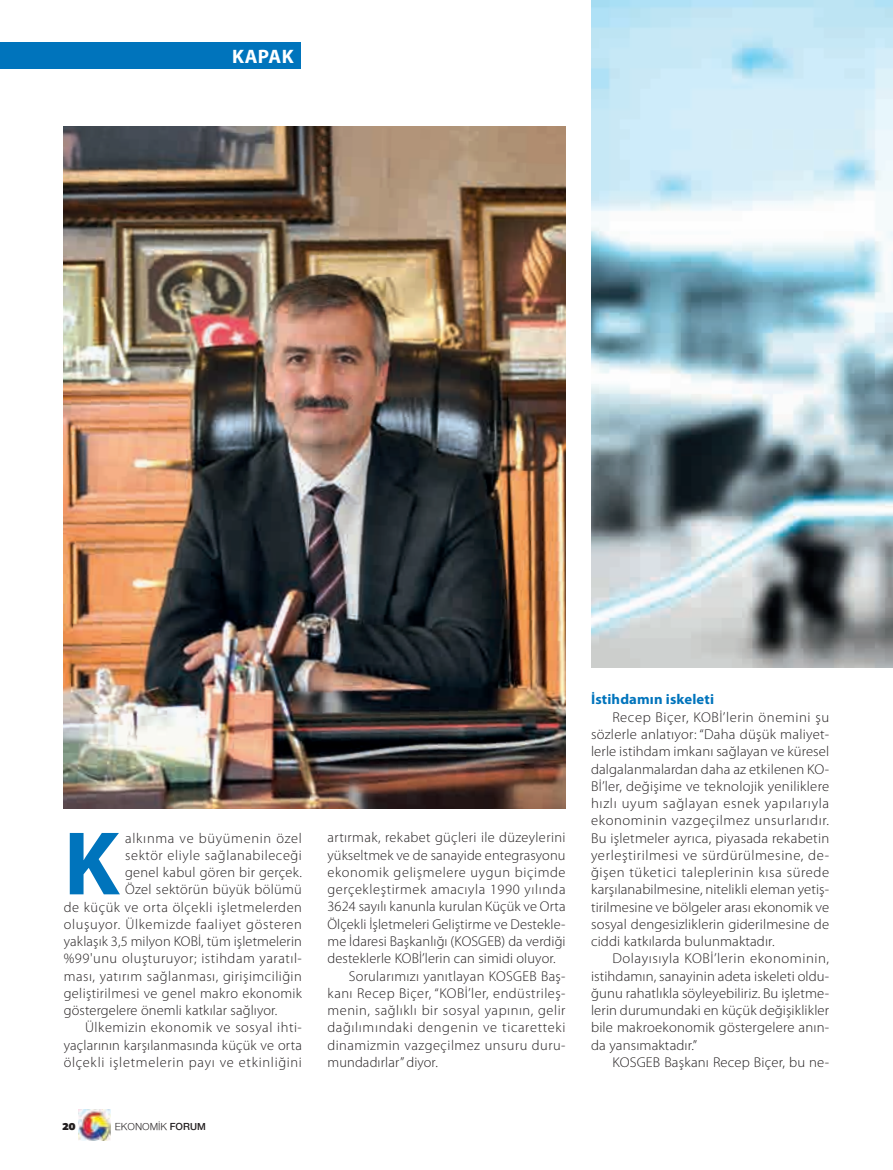
<style>
.page{position:relative;width:893px;height:1170px;background:#fff}
.page>*{position:absolute;margin:0;border:0;box-sizing:border-box;transform-origin:0 0}
.t1{font:700 91.05px "Myriad Pro";color:#0074bc}
.t2{font:700 19.5px "Myriad Pro";letter-spacing:.02em;color:#fff}
.t3{font:300 14.25px/17.2px "Myriad Pro";letter-spacing:.025em;color:#231f20;text-align:justify}
.t4{font:300 14.25px "Myriad Pro";letter-spacing:.045em;color:#231f20}
.t5{font:300 14.25px "Myriad Pro";letter-spacing:.05em;color:#231f20}
.t6{font:300 14.25px "Myriad Pro";letter-spacing:.005em;color:#231f20}
.t7{font:700 14.25px "Myriad Pro";letter-spacing:.01em;color:#0074bc}
.t8{font:10.5px "Nimbus Sans Novus";color:#231f20}
.t9{font:900 10.5px "PF Agora Sans Pro";color:#231f20}
.s1{font-weight:600}
</style>
<div class="page">
<img style="left:79px;top:1109px;width:31px;height:31px">
<div style="left:0;top:43px;width:301px;height:26px;background:#0074bc"></div>
<img style="left:591px;top:0;width:302px;height:668px">
<img style="left:64px;top:126px;width:502px;height:682px">
<h2 class="t2" style="left:232px;top:49px;width:63px">KAPAK</h2>
<h1 class="t1" style="left:64px;top:828px;width:57px">K</h1>
<p class="t5" style="left:125px;top:832px;width:178px">alkınma ve büyümenin özel</p>
<p class="t3" style="left:125px;top:847px;width:178px">sektör eliyle sağlanabileceği</p>
<p class="t3" style="left:125px;top:864px;width:178px">genel kabul gören bir gerçek.</p>
<p class="t3" style="left:125px;top:882px;width:178px">Özel sektörün büyük bölümü</p>
<p class="t3" style="left:64px;top:899px;width:240px">de küçük ve orta ölçekli işletmelerden</p>
<p class="t4" style="left:64px;top:918px;width:240px">oluşuyor. Ülkemizde faaliyet gösteren</p>
<p class="t3" style="left:64px;top:933px;width:240px">yaklaşık 3,5 milyon KOBİ, tüm işletmelerin</p>
<p class="t3" style="left:64px;top:950px;width:240px">%99'unu oluşturuyor; istihdam yaratıl-</p>
<p class="t3" style="left:64px;top:968px;width:240px">ması, yatırım sağlanması, girişimciliğin</p>
<p class="t3" style="left:64px;top:985px;width:240px">geliştirilmesi ve genel makro ekonomik</p>
<p class="t3" style="left:64px;top:1002px;width:215px">göstergelere önemli katkılar sağlıyor.</p>
<p class="t3" style="left:85px;top:1019px;width:218px">Ülkemizin ekonomik ve sosyal ihti-</p>
<p class="t3" style="left:64px;top:1037px;width:240px">yaçlarının karşılanmasında küçük ve orta</p>
<p class="t5" style="left:64px;top:1056px;width:240px">ölçekli işletmelerin payı ve etkinliğini</p>
<p class="t9" style="left:62px;top:1122px;width:15px">20</p>
<p class="t8" style="left:115px;top:1120px;width:93px">EKONOMİK <span class="s1">FORUM</span></p>
<p class="t3" style="left:327px;top:830px;width:240px">artırmak, rekabet güçleri ile düzeylerini</p>
<p class="t3" style="left:327px;top:847px;width:240px">yükseltmek ve de sanayide entegrasyonu</p>
<p class="t3" style="left:327px;top:864px;width:240px">ekonomik gelişmelere uygun biçimde</p>
<p class="t3" style="left:327px;top:881px;width:240px">gerçekleştirmek amacıyla 1990 yılında</p>
<p class="t3" style="left:327px;top:899px;width:240px">3624 sayılı kanunla kurulan Küçük ve Orta</p>
<p class="t6" style="left:327px;top:918px;width:240px">Ölçekli İşletmeleri Geliştirme ve Destekle-</p>
<p class="t3" style="left:327px;top:933px;width:240px">me İdaresi Başkanlığı (KOSGEB) da verdiği</p>
<p class="t3" style="left:327px;top:950px;width:230px">desteklerle KOBİ’lerin can simidi oluyor.</p>
<p class="t3" style="left:349px;top:968px;width:218px">Sorularımızı yanıtlayan KOSGEB Baş-</p>
<p class="t3" style="left:327px;top:985px;width:240px">kanı Recep Biçer, “KOBİ’ler, endüstrileş-</p>
<p class="t3" style="left:327px;top:1002px;width:240px">menin, sağlıklı bir sosyal yapının, gelir</p>
<p class="t4" style="left:327px;top:1021px;width:240px">dağılımındaki dengenin ve ticaretteki</p>
<p class="t3" style="left:327px;top:1037px;width:240px">dinamizmin vazgeçilmez unsuru duru-</p>
<p class="t3" style="left:327px;top:1054px;width:112px">mundadırlar” diyor.</p>
<p class="t7" style="left:591px;top:694px;width:124px">İstihdamın iskeleti</p>
<p class="t3" style="left:591px;top:709px;width:240px;text-indent:21px">Recep Biçer, KOBİ’lerin önemini şu sözlerle anlatıyor: “Daha düşük maliyet&shy;lerle istihdam imkanı sağlayan ve küresel dalgalanmalardan daha az etkilenen KO-Bİ’ler, değişime ve teknolojik yeniliklere hızlı uyum sağlayan esnek yapılarıyla ekonominin vazgeçilmez unsurlarıdır.<br>Bu işletmeler ayrıca, piyasada rekabetin yerleştirilmesi ve sürdürülmesine, de&shy;ğişen tüketici taleplerinin kısa sürede karşılanabilmesine, nitelikli eleman yetiş&shy;tirilmesine ve bölgeler arası ekonomik ve sosyal dengesizliklerin giderilmesine de ciddi katkılarda bulunmaktadır.</p>
<p class="t3" style="left:591px;top:950px;width:240px;text-indent:21px">Dolayısıyla KOBİ’lerin ekonominin, istihdamın, sanayinin adeta iskeleti oldu&shy;ğunu rahatlıkla söyleyebiliriz. Bu işletme&shy;lerin durumundaki en küçük değişiklikler bile makroekonomik göstergelere anın&shy;da yansımaktadır.”</p>
<p class="t3" style="left:612px;top:1054px;width:218px">KOSGEB Başkanı Recep Biçer, bu ne-</p>
</div>
